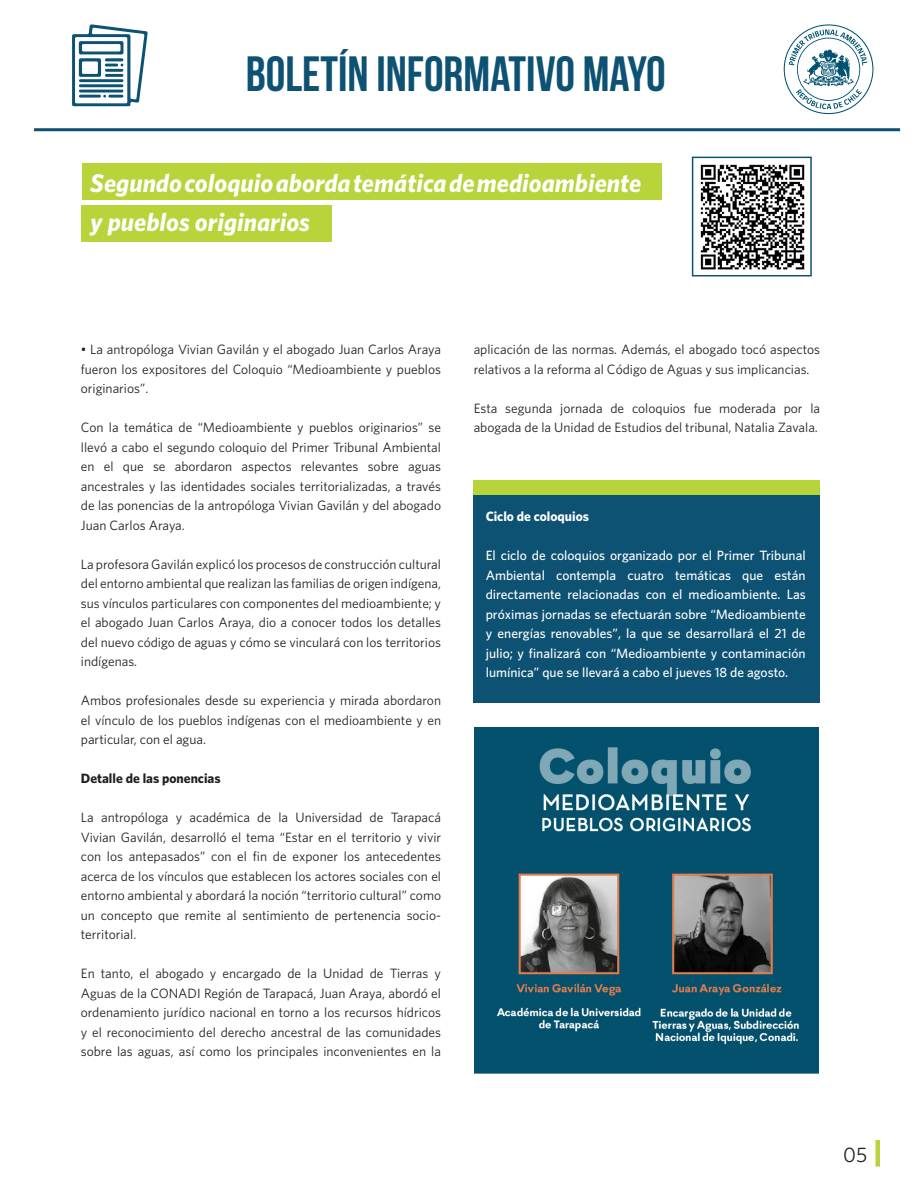
<style>
.page{position:relative;width:915px;height:1191px;background:#fff}
.page>*{position:absolute;margin:0;border:0;box-sizing:border-box;transform-origin:0 0}
.t1{font:700 49.5px "Bebas Neue";color:#0e5273}
.t2{font:italic 700 25.5px/39px "Whitney";color:#fff}
.t3{font:21px "Whitney";color:#231f20}
.t4{font:13.5px/19.5px "Whitney";color:#231f20;text-align:justify}
.t5{font:500 13.5px/19.5px "Whitney";color:#fff;text-align:justify}
.t6{font:700 13.5px "Whitney";color:#231f20}
.t7{font:700 13.5px "Whitney";color:#fff}
</style>
<div class="page">
<hr style="left:34px;top:128px;width:865px;height:3px;background:#0e5273">
<svg style="left:72px;top:24px;width:76px;height:82px"></svg>
<div style="left:82px;top:163px;width:579px;height:36px;background:#b7d43a"></div>
<div style="left:82px;top:205px;width:250px;height:37px;background:#b7d43a"></div>
<img style="left:700px;top:164px;width:105px;height:106px">
<div style="left:691px;top:157px;width:120px;height:119px;border:2px solid #0e5273"></div>
<svg style="left:783px;top:24px;width:90px;height:90px"></svg>
<svg style="left:875px;top:1140px;width:4px;height:26px"></svg>
<div style="left:473px;top:492px;width:346px;height:211px;background:#0e5273"></div>
<div style="left:473px;top:480px;width:346px;height:15px;background:#b7d43a"></div>
<img style="left:474px;top:727px;width:344px;height:346px">
<h1 class="t1" style="left:246px;top:47px;width:421px">BOLETÍN INFORMATIVO MAYO</h1>
<h2 class="t2" style="left:90px;top:163px;width:552px">Segundo coloquio aborda temática de medioambiente y pueblos originarios</h2>
<p class="t4" style="left:81px;top:339px;width:361px">• La antropóloga Vivian Gavilán y el abogado Juan Carlos Araya fueron los expositores del Coloquio “Medioambiente y pueblos originarios”.</p>
<p class="t4" style="left:81px;top:417px;width:361px">Con la temática de “Medioambiente y pueblos originarios” se llevó a cabo el segundo coloquio del Primer Tribunal Ambiental en el que se abordaron aspectos relevantes sobre aguas ancestrales y las identidades sociales territorializadas, a través de las ponencias de la antropóloga Vivian Gavilán y del abogado Juan Carlos Araya.</p>
<p class="t4" style="left:81px;top:554px;width:361px">La profesora Gavilán explicó los procesos de construcción cultural del entorno ambiental que realizan las familias de origen indígena, sus vínculos particulares con componentes del medioambiente; y el abogado Juan Carlos Araya, dio a conocer todos los detalles del nuevo código de aguas y cómo se vinculará con los territorios indígenas.</p>
<p class="t4" style="left:81px;top:690px;width:361px">Ambos profesionales desde su experiencia y mirada abordaron el vínculo de los pueblos indígenas con el medioambiente y en particular, con el agua.</p>
<p class="t6" style="left:81px;top:770px;width:141px">Detalle de las ponencias</p>
<p class="t4" style="left:81px;top:807px;width:361px">La antropóloga y académica de la Universidad de Tarapacá Vivian Gavilán, desarrolló el tema “Estar en el territorio y vivir con los antepasados” con el fin de exponer los antecedentes acerca de los vínculos que establecen los actores sociales con el entorno ambiental y abordará la noción “territorio cultural” como un concepto que remite al sentimiento de pertenencia socio&shy;territorial.</p>
<p class="t4" style="left:81px;top:963px;width:361px">En tanto, el abogado y encargado de la Unidad de Tierras y Aguas de la CONADI Región de Tarapacá, Juan Araya, abordó el ordenamiento jurídico nacional en torno a los recursos hídricos y el reconocimiento del derecho ancestral de las comunidades sobre las aguas, así como los principales inconvenientes en la</p>
<p class="t4" style="left:473px;top:339px;width:348px">aplicación de las normas. Además, el abogado tocó aspectos relativos a la reforma al Código de Aguas y sus implicancias.</p>
<p class="t4" style="left:473px;top:398px;width:348px">Esta segunda jornada de coloquios fue moderada por la abogada de la Unidad de Estudios del tribunal, Natalia Zavala.</p>
<p class="t7" style="left:485px;top:508px;width:105px">Ciclo de coloquios</p>
<p class="t5" style="left:485px;top:545px;width:321px">El ciclo de coloquios organizado por el Primer Tribunal Ambiental contempla cuatro temáticas que están directamente relacionadas con el medioambiente. Las próximas jornadas se efectuarán sobre “Medioambiente y energías renovables”, la que se desarrollará el 21 de julio; y finalizará con “Medioambiente y contaminación lumínica” que se llevará a cabo el jueves 18 de agosto.</p>
<h3 class="t3" style="left:843px;top:1142px;width:26px">05</h3>
</div>
